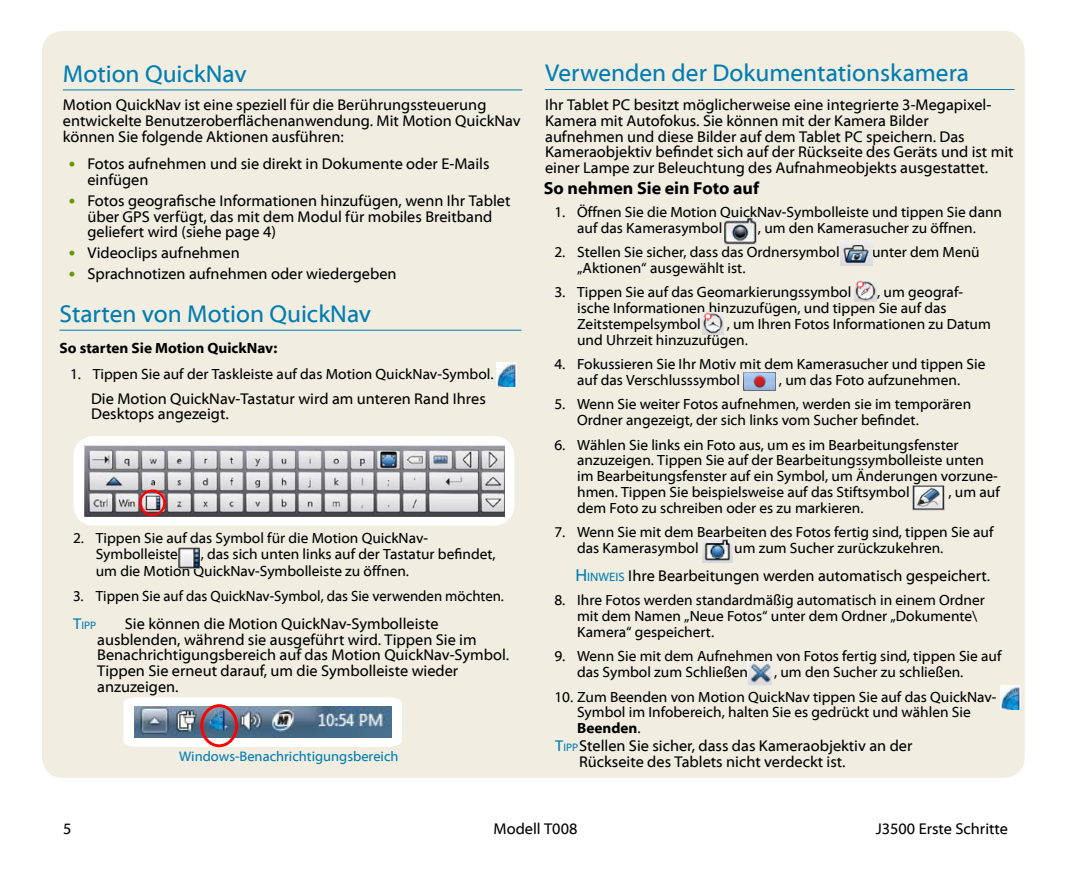
<style>
.page{position:relative;width:1071px;height:882px;background:#fff}
.page>*{position:absolute;margin:0;border:0;box-sizing:border-box;transform-origin:0 0}
.t1{font:24.5px "Myriad Web Pro";color:#007db1}
.t2{font:700 17.5px "Myriad Web Pro";color:#000}
.t3{font:15.75px/15.8px "Myriad Web Pro";color:#000}
.t4{font:14.88px/15.8px "Myriad Web Pro";color:#000}
.t5{font:14.88px "Myriad Web Pro";color:#000;scale:.96 1}
.t6{font:700 14.88px "Myriad Web Pro";color:#000}
.t7{font:14px "Myriad Web Pro";color:#007db1}
.t8{font:11.03px "Myriad Web Pro";color:#007db1}
.s1{font-family:"Calibri";color:#690}
.s2{color:#690}
.s3{font-size:15.75px}
.s4{font-size:17.5px;color:#007db1}
.s5{font-size:12.25px;color:#007db1}
.s6{font-weight:700}
.s7{color:#007db1}
.s8{font-size:11.03px;color:#007db1}
</style>
<div class="page">
<div style="left:42px;top:31px;width:983px;height:747px;background:#f1ede1;border-radius:21px"></div>
<img style="left:496px;top:362px;width:21px;height:25px">
<hr style="left:63px;top:89px;width:459px;height:1px;background:#007db1">
<hr style="left:545px;top:89px;width:469px;height:1px;background:#007db1">
<div style="left:123px;top:697px;width:279px;height:50px;background:#fff"></div>
<img style="left:134px;top:706px;width:257px;height:32px">
<div style="left:200px;top:704px;width:38px;height:43px;border:3px solid #f00;border-radius:50%"></div>
<hr style="left:60px;top:330px;width:462px;height:1px;background:#007db1">
<img style="left:179px;top:548px;width:20px;height:21px">
<div style="left:73px;top:436px;width:441px;height:90px;background:#fff;border-radius:21px"></div>
<img style="left:84px;top:446px;width:421px;height:71px">
<div style="left:139px;top:490px;width:26px;height:26px;border:2px solid #f00;border-radius:50%"></div>
<img style="left:724px;top:219px;width:32px;height:25px">
<img style="left:743px;top:372px;width:33px;height:19px">
<img style="left:840px;top:240px;width:32px;height:26px">
<img style="left:855px;top:279px;width:21px;height:23px">
<img style="left:703px;top:312px;width:21px;height:23px">
<img style="left:1000px;top:685px;width:21px;height:25px">
<img style="left:748px;top:662px;width:23px;height:24px">
<img style="left:702px;top:538px;width:31px;height:25px">
<img style="left:913px;top:485px;width:31px;height:25px">
<h1 class="t1" style="left:63px;top:60px;width:185px">Motion QuickNav</h1>
<p class="t3" style="left:63px;top:98px;width:459px">Motion QuickNav ist eine speziell für die Berührungssteuerung entwickelte Benutzeroberflächenanwendung. Mit Motion QuickNav können Sie folgende Aktionen ausführen:</p>
<p class="t3" style="left:87px;top:156px;width:404px;text-indent:-19px"><span class="s1">•</span><span class="s2">•</span> Fotos aufnehmen und sie direkt in Dokumente oder E-Mails einfügen</p>
<p class="t3" style="left:87px;top:193px;width:425px;text-indent:-19px"><span class="s1">•</span><span class="s2">•</span> Fotos geografische Informationen hinzufügen, wenn Ihr Tablet über GPS verfügt, das mit dem Modul für mobiles Breitband geliefert wird (siehe page 4)</p>
<p class="t3" style="left:68px;top:246px;width:173px"><span class="s1">•</span><span class="s2">•</span> Videoclips aufnehmen</p>
<p class="t3" style="left:68px;top:267px;width:330px"><span class="s1">•</span><span class="s2">•</span> Sprachnotizen aufnehmen oder wiedergeben</p>
<h1 class="t1" style="left:60px;top:300px;width:313px">Starten von Motion QuickNav</h1>
<p class="t6" style="left:60px;top:340px;width:219px">So starten Sie Motion QuickNav:</p>
<p class="t4" style="left:70px;top:367px;width:425px">1. Tippen Sie auf der Taskleiste auf das Motion QuickNav-Symbol.</p>
<p class="t3" style="left:91px;top:391px;width:396px">Die Motion QuickNav-Tastatur wird am unteren Rand Ihres<br>Desktops angezeigt.</p>
<p class="t4" style="left:96px;top:530px;width:334px;line-height:16.6px;text-indent:-23px">2. Tippen Sie auf das Symbol für die Motion QuickNav-<br>Symbolleiste</p>
<p class="t4" style="left:96px;top:546px;width:401px;line-height:16.6px;text-indent:105px">, das sich unten links auf der Tastatur befindet, um die Motion QuickNav-Symbolleiste zu öffnen.</p>
<p class="t5" style="left:73px;top:588px;width:450px">3. Tippen Sie auf das QuickNav-Symbol, das Sie verwenden möchten.</p>
<p class="t8" style="left:73px;top:619px;width:25px"><span class="s3">T</span>IPP</p>
<p class="t3" style="left:97px;top:616px;width:414px;text-indent:28px">Sie können die Motion QuickNav-Symbolleiste ausblenden, während sie ausgeführt wird. Tippen Sie im Benachrichtigungsbereich auf das Motion QuickNav-Symbol.<br>Tippen Sie erneut darauf, um die Symbolleiste wieder anzuzeigen.</p>
<p class="t7" style="left:179px;top:749px;width:221px">Windows-Benachrichtigungsbereich</p>
<h1 class="t1" style="left:545px;top:60px;width:425px">Verwenden der Dokumentationskamera</h1>
<p class="t3" style="left:545px;top:97px;width:470px">Ihr Tablet PC besitzt möglicherweise eine integrierte 3-Megapixel-Kamera mit Autofokus. Sie können mit der Kamera Bilder<br>aufnehmen und diese Bilder auf dem Tablet PC speichern. Das Kameraobjektiv befindet sich auf der Rückseite des Geräts und ist mit einer Lampe zur Beleuchtung des Aufnahmeobjekts ausgestattet.</p>
<p class="t2" style="left:544px;top:179px;width:217px">So nehmen Sie ein Foto auf</p>
<p class="t4" style="left:577px;top:204px;width:427px;text-indent:-23px">1. Öffnen Sie die Motion QuickNav-Symbolleiste und tippen Sie dann auf das Kamerasymbol</p>
<p class="t4" style="left:758px;top:220px;width:219px">, um den Kamerasucher zu öffnen.</p>
<p class="t4" style="left:554px;top:245px;width:287px">2. Stellen Sie sicher, dass das Ordnersymbol</p>
<p class="t4" style="left:872px;top:245px;width:109px">unter dem Menü</p>
<p class="t4" style="left:577px;top:260px;width:170px">„Aktionen“ ausgewählt ist.</p>
<p class="t4" style="left:554px;top:285px;width:298px">3. Tippen Sie auf das Geomarkierungssymbol</p>
<p class="t4" style="left:577px;top:285px;width:388px;text-indent:300px">, um geograf&shy;ische Informationen hinzuzufügen, und tippen Sie auf das<br>Zeitstempelsymbol</p>
<p class="t4" style="left:577px;top:316px;width:415px;text-indent:150px">, um Ihren Fotos Informationen zu Datum und Uhrzeit hinzuzufügen.</p>
<p class="t4" style="left:577px;top:357px;width:410px;text-indent:-23px">4. Fokussieren Sie Ihr Motiv mit dem Kamerasucher und tippen Sie auf das Verschlusssymbol</p>
<p class="t4" style="left:779px;top:372px;width:183px">, um das Foto aufzunehmen.</p>
<p class="t4" style="left:577px;top:397px;width:396px;text-indent:-23px">5. Wenn Sie weiter Fotos aufnehmen, werden sie im temporären<br>Ordner angezeigt, der sich links vom Sucher befindet.</p>
<p class="t4" style="left:577px;top:437px;width:422px;text-indent:-23px">6. Wählen Sie links ein Foto aus, um es im Bearbeitungsfenster anzuzeigen. Tippen Sie auf der Bearbeitungssymbolleiste unten im Bearbeitungsfenster auf ein Symbol, um Änderungen vorzune&shy;hmen. Tippen Sie beispielsweise auf das Stiftsymbol</p>
<p class="t4" style="left:949px;top:484px;width:53px">, um auf</p>
<p class="t4" style="left:577px;top:500px;width:288px">dem Foto zu schreiben oder es zu markieren.</p>
<p class="t4" style="left:577px;top:525px;width:418px;text-indent:-23px">7. Wenn Sie mit dem Bearbeiten des Fotos fertig sind, tippen Sie auf das Kamerasymbol</p>
<p class="t4" style="left:728px;top:540px;width:217px">, um zum Sucher zurückzukehren.</p>
<p class="t3" style="left:575px;top:568px;width:416px"><span class="s4">H</span><span class="s5">INWEIS</span> Ihre Bearbeitungen werden automatisch gespeichert.</p>
<p class="t4" style="left:577px;top:593px;width:409px;text-indent:-23px">8. Ihre Fotos werden standardmäßig automatisch in einem Ordner mit dem Namen „Neue Fotos“ unter dem Ordner „Dokumente\<br>Kamera“ gespeichert.</p>
<p class="t4" style="left:577px;top:649px;width:426px;text-indent:-23px">9. Wenn Sie mit dem Aufnehmen von Fotos fertig sind, tippen Sie auf das Symbol zum Schließen</p>
<p class="t4" style="left:774px;top:665px;width:191px">, um den Sucher zu schließen.</p>
<p class="t4" style="left:577px;top:689px;width:421px;text-indent:-23px">10. Zum Beenden von Motion QuickNav tippen Sie auf das QuickNav-<br>Symbol im Infobereich, halten Sie es gedrückt und wählen Sie<br><span class="s6">Beenden</span>.</p>
<p class="t3" style="left:579px;top:738px;width:335px;text-indent:-24px"><span class="s7">T</span><span class="s8">IPP</span>Stellen Sie sicher, dass das Kameraobjektiv an der<br>Rückseite des Tablets nicht verdeckt ist.</p>
<p class="t3" style="left:63px;top:822px;width:10px">5</p>
<p class="t3" style="left:494px;top:822px;width:85px">Modell T008</p>
<p class="t3" style="left:876px;top:822px;width:134px">J3500 Erste Schritte</p>
</div>
